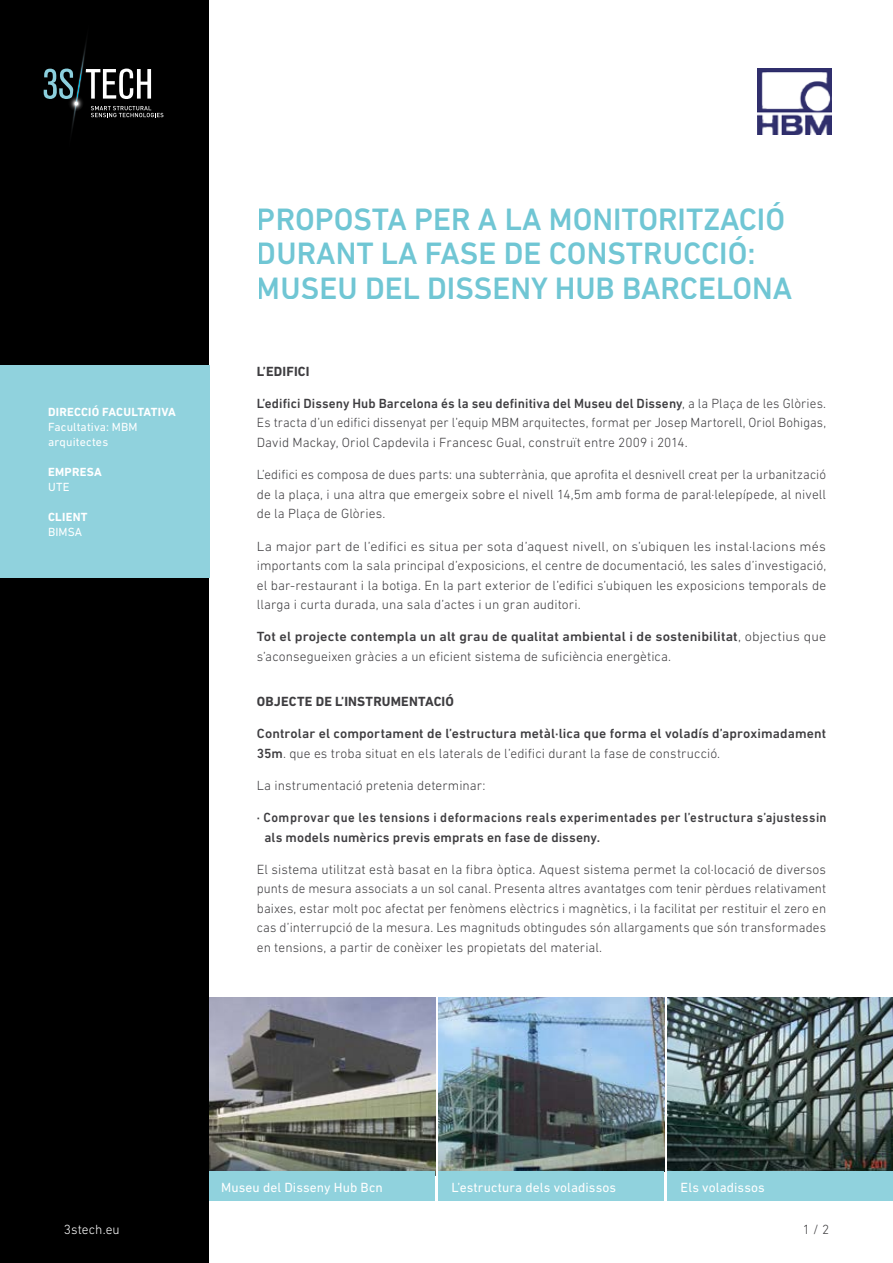
<style>
.page{position:relative;width:893px;height:1263px;background:#fff}
.page>*{position:absolute;margin:0;border:0;box-sizing:border-box;transform-origin:0 0}
.t1{font:500 31.5px/34.5px "DIN Next LT Pro";color:#70c6d4}
.t2{font:300 13.5px/19.5px "DIN Next LT Pro";letter-spacing:.005em;color:#3e3d40;text-align:justify}
.t3{font:300 13.5px/19.5px "DIN Next LT Pro";letter-spacing:.005em;color:#3e3d40;text-align:justify;scale:1.05 1}
.t4{font:500 13.5px/19.5px "DIN Next LT Pro";letter-spacing:.015em;color:#3e3d40}
.t5{font:500 13.5px/19.5px "DIN Next LT Pro";letter-spacing:.015em;color:#3e3d40;scale:.95 1}
.t6{font:13.5px "DIN Next LT Pro";letter-spacing:.005em;color:#fff}
.t7{font:700 13.5px "DIN Next LT Pro";letter-spacing:.015em;color:#3e3d40}
.t8{font:300 13.5px "DIN Next LT Pro";letter-spacing:.005em;color:#fff}
.t9{font:12px/15px "DIN Next LT Pro";letter-spacing:.01em;color:#fff}
.t10{font:700 12px "DIN Next LT Pro";letter-spacing:.015em;color:#fff}
.s1{font-weight:500}
.s2{font-weight:300}
</style>
<div class="page">
<div style="left:0;top:0;width:209px;height:1263px;background:#000"></div>
<svg style="left:44px;top:40px;width:119px;height:93px"></svg>
<img style="left:758px;top:69px;width:74px;height:66px">
<div style="left:0;top:366px;width:209px;height:212px;background:#90d2dd"></div>
<img style="left:209px;top:997px;width:226px;height:174px">
<img style="left:438px;top:997px;width:226px;height:174px">
<img style="left:667px;top:997px;width:226px;height:174px">
<div style="left:209px;top:1171px;width:226px;height:30px;background:#90d2dd"></div>
<div style="left:438px;top:1171px;width:226px;height:30px;background:#90d2dd"></div>
<div style="left:667px;top:1171px;width:226px;height:30px;background:#90d2dd"></div>
<p class="t10" style="left:48px;top:404px;width:129px">DIRECCIÓ FACULTATIVA</p>
<p class="t9" style="left:48px;top:419px;width:91px">Facultativa: MBM arquitectes</p>
<p class="t10" style="left:48px;top:464px;width:55px">EMPRESA</p>
<p class="t9" style="left:48px;top:479px;width:23px">UTE</p>
<p class="t10" style="left:48px;top:509px;width:41px">CLIENT</p>
<p class="t9" style="left:48px;top:524px;width:36px">BIMSA</p>
<h1 class="t1" style="left:257px;top:201px;width:537px">PROPOSTA PER A LA MONITORITZACIÓ<br>DURANT LA FASE DE CONSTRUCCIÓ:<br>MUSEU DEL DISSENY HUB BARCELONA</h1>
<p class="t7" style="left:257px;top:363px;width:54px">L’EDIFICI</p>
<p class="t2" style="left:257px;top:393px;width:571px"><span class="s1">L’edifici Disseny Hub Barcelona és la seu definitiva del Museu del Disseny</span>, a la Plaça de les Glòries.<br>Es tracta d’un edifici dissenyat per l’equip MBM arquitectes, format per Josep Martorell, Oriol Bohigas, David Mackay, Oriol Capdevila i Francesc Gual, construït entre 2009 i 2014.</p>
<p class="t2" style="left:257px;top:465px;width:571px">L’edifici es composa de dues parts: una subterrània, que aprofita el desnivell creat per la urbanització de la plaça, i una altra que emergeix sobre el nivell 14,5m amb forma de paral·lelepípede, al nivell de la Plaça de Glòries.</p>
<p class="t3" style="left:257px;top:536px;width:544px">La major part de l’edifici es situa per sota d’aquest nivell, on s’ubiquen les instal·lacions més importants com la sala principal d’exposicions, el centre de documentació, les sales d’investigació, el bar-restaurant i la botiga. En la part exterior de l’edifici s’ubiquen les exposicions temporals de llarga i curta durada, una sala d’actes i un gran auditori.</p>
<p class="t3" style="left:257px;top:627px;width:544px"><span class="s1">Tot el projecte contempla un alt grau de qualitat ambiental i de sostenibilitat</span>, objectius que s’aconsegueixen gràcies a un eficient sistema de suficiència energètica.</p>
<p class="t7" style="left:257px;top:693px;width:199px">OBJECTE DE L’INSTRUMENTACIÓ</p>
<p class="t4" style="left:257px;top:724px;width:571px">Controlar el comportament de l’estructura metàl·lica que forma el voladís d’aproximadament<br>35m<span class="s2">. que es troba situat en els laterals de l’edifici durant la fase de construcció.</span></p>
<p class="t2" style="left:257px;top:775px;width:230px">La instrumentació pretenia determinar:</p>
<p class="t5" style="left:264px;top:808px;width:593px;text-indent:-8px">· Comprovar que les tensions i deformacions reals experimentades per l’estructura s’ajustessin als models numèrics previs emprats en fase de disseny.</p>
<p class="t2" style="left:257px;top:859px;width:571px">El sistema utilitzat està basat en la fibra òptica. Aquest sistema permet la col·locació de diversos punts de mesura associats a un sol canal. Presenta altres avantatges com tenir pèrdues relativament baixes, estar molt poc afectat per fenòmens elèctrics i magnètics, i la facilitat per restituir el zero en cas d’interrupció de la mesura. Les magnituds obtingudes són allargaments que són transformades en tensions, a partir de conèixer les propietats del material.</p>
<p class="t6" style="left:221px;top:1180px;width:163px">Museu del Disseny Hub Bcn</p>
<p class="t6" style="left:452px;top:1180px;width:166px">L’estructura dels voladissos</p>
<p class="t6" style="left:681px;top:1180px;width:86px">Els voladissos</p>
<p class="t8" style="left:64px;top:1221px;width:58px">3stech.eu</p>
<p class="t2" style="left:803px;top:1219px;width:28px">1 / 2</p>
</div>
